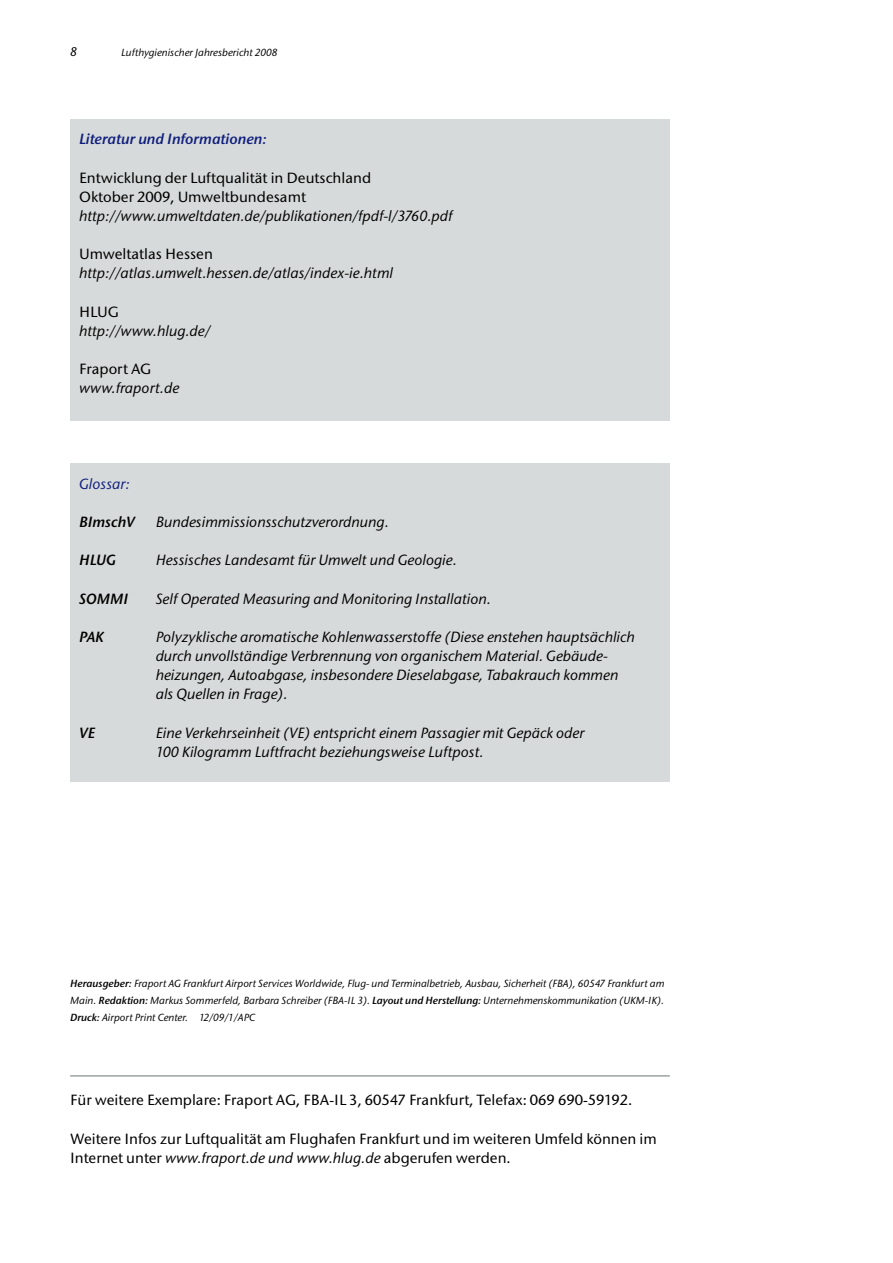
<style>
.page{position:relative;width:893px;height:1263px;background:#fff}
.page>*{position:absolute;margin:0;border:0;box-sizing:border-box;transform-origin:0 0}
.t1{font:italic 500 15px/19.2px "Stone San Itc T";color:#000}
.t2{font:500 15px/19.2px "Stone San Itc T";color:#000}
.t3{font:15px "Stone San Itc T Semi Ital";color:#0e1e7d}
.t4{font:15px "Stone San Itc T Semi Ital";color:#000}
.t5{font:italic 500 15px "Stone San Itc T";color:#0e1e7d}
.t6{font:italic 500 12.75px "Stone San Itc T";color:#000}
.t7{font:italic 500 10.5px/17px "Stone San Itc T";color:#000;text-align:justify}
.s1{font-family:"Stone San Itc T Semi Ital";font-weight:400;font-style:normal}
.s2{font-style:italic}
</style>
<div class="page">
<div style="left:70px;top:463px;width:600px;height:319px;background:#d7dada"></div>
<hr style="left:70px;top:1075px;width:600px;height:1px;background:#9ca2a3">
<div style="left:70px;top:119px;width:600px;height:302px;background:#d7dada"></div>
<p class="t6" style="left:70px;top:44px;width:8px">8</p>
<p class="t7" style="left:121px;top:44px;width:158px">Lufthygienischer Jahresbericht 2008</p>
<p class="t3" style="left:79px;top:130px;width:189px">Literatur und Informationen:</p>
<p class="t2" style="left:79px;top:168px;width:294px">Entwicklung der Luftqualität in Deutschland<br>Oktober 2009, Umweltbundesamt</p>
<p class="t1" style="left:79px;top:206px;width:375px">http://www.umweltdaten.de/publikationen/fpdf-l/3760.pdf</p>
<p class="t2" style="left:79px;top:244px;width:135px">Umweltatlas Hessen</p>
<p class="t1" style="left:79px;top:264px;width:315px">http://atlas.umwelt.hessen.de/atlas/index-ie.html</p>
<p class="t2" style="left:79px;top:302px;width:41px">HLUG</p>
<p class="t1" style="left:79px;top:321px;width:133px">http://www.hlug.de/</p>
<p class="t2" style="left:79px;top:359px;width:74px">Fraport AG</p>
<p class="t1" style="left:79px;top:378px;width:102px">www.fraport.de</p>
<p class="t5" style="left:79px;top:475px;width:52px">Glossar:</p>
<p class="t4" style="left:79px;top:513px;width:57px">BImschV</p>
<p class="t1" style="left:156px;top:512px;width:235px">Bundesimmissionsschutzverordnung.</p>
<p class="t4" style="left:79px;top:551px;width:38px">HLUG</p>
<p class="t1" style="left:156px;top:551px;width:303px">Hessisches Landesamt für Umwelt und Geologie.</p>
<p class="t4" style="left:79px;top:590px;width:50px">SOMMI</p>
<p class="t1" style="left:156px;top:589px;width:337px">Self Operated Measuring and Monitoring Installation.</p>
<p class="t4" style="left:79px;top:628px;width:26px">PAK</p>
<p class="t1" style="left:156px;top:627px;width:481px">Polyzyklische aromatische Kohlenwasserstoffe (Diese enstehen hauptsächlich durch unvollständige Verbrennung von organischem Material. Gebäude&shy;heizungen, Autoabgase, insbesondere Dieselabgase, Tabakrauch kommen als Quellen in Frage).</p>
<p class="t4" style="left:79px;top:724px;width:18px">VE</p>
<p class="t1" style="left:156px;top:723px;width:430px">Eine Verkehrseinheit (VE) entspricht einem Passagier mit Gepäck oder<br>100 Kilogramm Luftfracht beziehungsweise Luftpost.</p>
<p class="t7" style="left:70px;top:975px;width:596px"><span class="s1">Herausgeber:</span> Fraport AG Frankfurt Airport Services Worldwide, Flug- und Terminalbetrieb, Ausbau, Sicherheit (FBA), 60547 Frankfurt am Main. <span class="s1">Redaktion:</span> Markus Sommerfeld, Barbara Schreiber (FBA-IL 3). <span class="s1">Layout und Herstellung:</span> Unternehmenskommunikation (UKM-IK).<br><span class="s1">Druck:</span> Airport Print Center. 12/09/1/APC</p>
<p class="t2" style="left:70px;top:1090px;width:564px">Für weitere Exemplare: Fraport AG, FBA-IL 3, 60547 Frankfurt, Telefax: 069 690-59192.</p>
<p class="t2" style="left:70px;top:1129px;width:588px">Weitere Infos zur Luftqualität am Flughafen Frankfurt und im weiteren Umfeld können im<br>Internet unter <span class="s2">www.fraport.de und www.hlug.de</span> abgerufen werden.</p>
</div>
